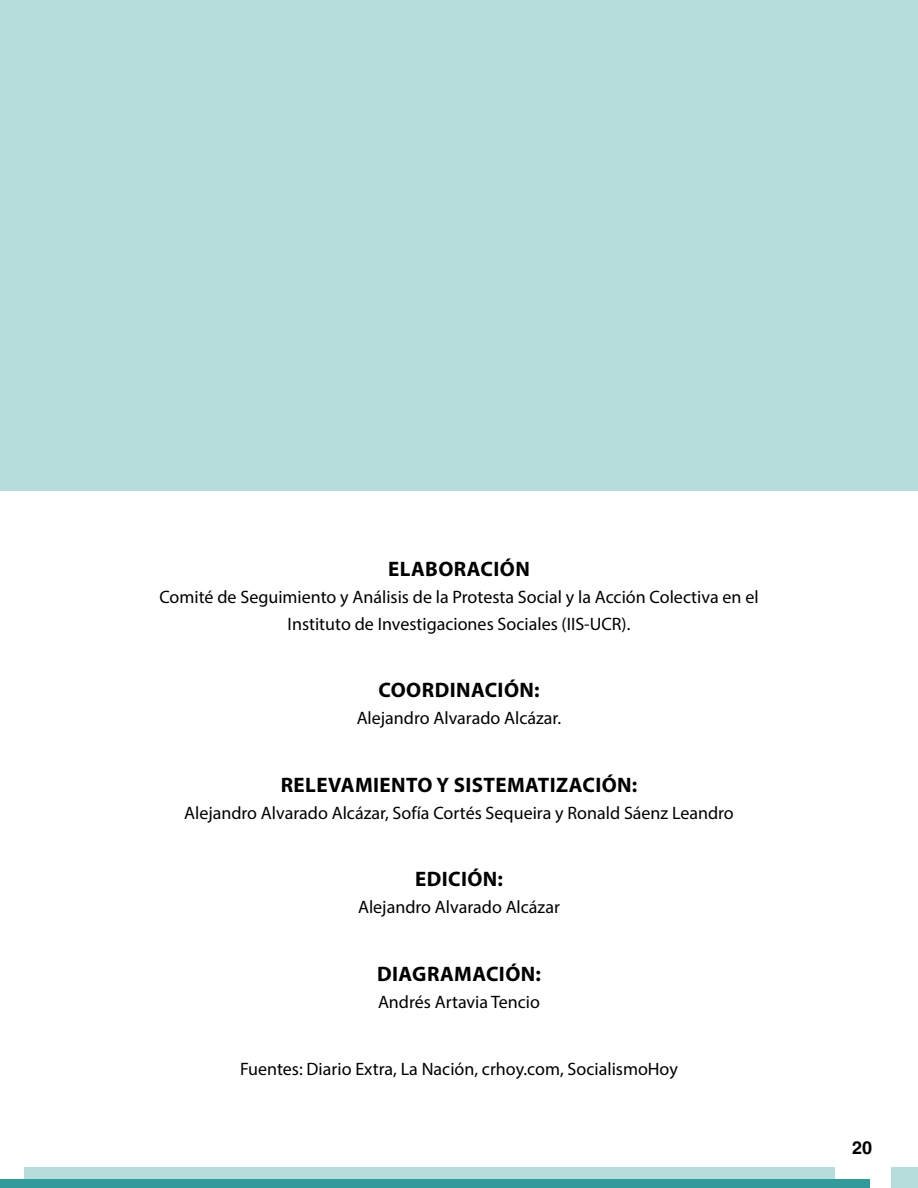
<style>
.page{position:relative;width:918px;height:1188px;background:#fff}
.page>*{position:absolute;margin:0;border:0;box-sizing:border-box;transform-origin:0 0}
.t1{font:700 21px "Myriad Pro";letter-spacing:.02em;color:#000}
.t2{font:18px/27px "Myriad Pro";color:#000;text-align:center}
.t3{font:700 18px "Helvetica LT Std";color:#000}
</style>
<div class="page">
<div style="left:24px;top:1168px;width:810px;height:20px;background:#b7dcdc"></div>
<div style="left:891px;top:1168px;width:27px;height:20px;background:#b7dcdc"></div>
<div style="left:0;top:1179px;width:869px;height:9px;background:#329a9a"></div>
<div style="left:0;top:0;width:918px;height:490px;background:#b7dcdc"></div>
<p class="t1" style="left:388px;top:555px;width:143px">ELABORACIÓN</p>
<p class="t2" style="left:159px;top:583px;width:601px">Comité de Seguimiento y Análisis de la Protesta Social y la Acción Colectiva en el<br>Instituto de Investigaciones Sociales (IIS-UCR).</p>
<p class="t1" style="left:379px;top:677px;width:163px">COORDINACIÓN:</p>
<p class="t2" style="left:357px;top:705px;width:206px">Alejandro Alvarado Alcázar.</p>
<p class="t1" style="left:281px;top:771px;width:358px">RELEVAMIENTO Y SISTEMATIZACIÓN:</p>
<p class="t2" style="left:184px;top:799px;width:551px">Alejandro Alvarado Alcázar, Sofía Cortés Sequeira y Ronald Sáenz Leandro</p>
<p class="t1" style="left:415px;top:866px;width:90px">EDICIÓN:</p>
<p class="t2" style="left:358px;top:894px;width:203px">Alejandro Alvarado Alcázar</p>
<p class="t1" style="left:377px;top:960px;width:165px">DIAGRAMACIÓN:</p>
<p class="t2" style="left:378px;top:988px;width:163px">Andrés Artavia Tencio</p>
<p class="t2" style="left:240px;top:1056px;width:439px">Fuentes: Diario Extra, La Nación, crhoy.com, SocialismoHoy</p>
<p class="t3" style="left:852px;top:1137px;width:22px">20</p>
</div>
